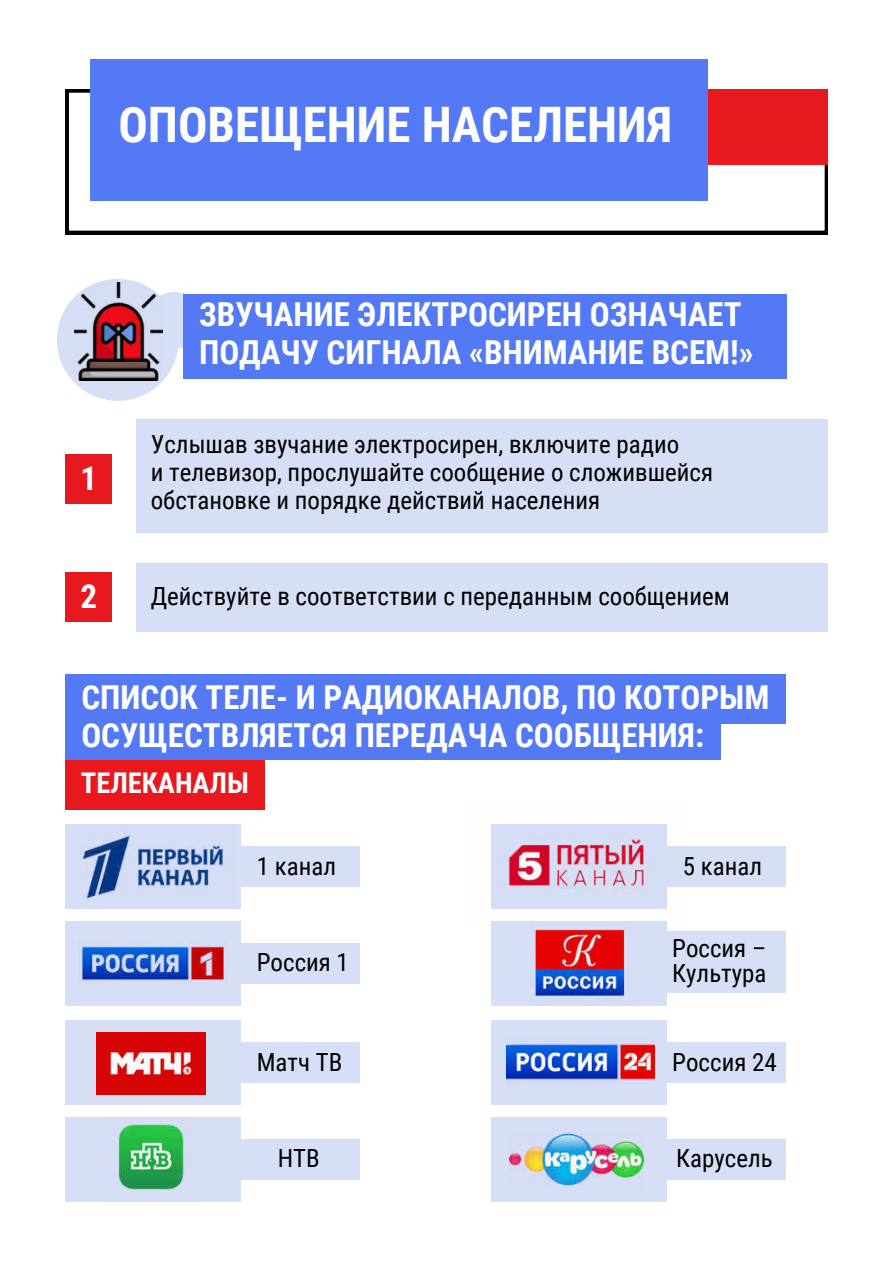
<style>
.page{position:relative;width:894px;height:1264px;background:#fff}
.page>*{position:absolute;margin:0;border:0;box-sizing:border-box;transform-origin:0 0}
.t1{font:700 48.9px "Roboto Condensed";color:#fff}
.t2{font:700 33px/38.2px "Roboto Condensed";color:#fff}
.t3{font:700 28.5px "Roboto Condensed";color:#fff}
.t4{font:24.9px/27.9px "Roboto Condensed";color:#000}
</style>
<div class="page">
<div style="left:57px;top:279px;width:122px;height:122px;background:#d7dff6;border-radius:50%"></div>
<div style="left:146px;top:292px;width:57px;height:56px;background:#d7dff6;border-radius:50%"></div>
<div style="left:136px;top:419px;width:691px;height:114px;background:#d7dff6"></div>
<div style="left:236px;top:846px;width:124px;height:41px;background:#d7dff6"></div>
<div style="left:662px;top:846px;width:124px;height:41px;background:#d7dff6"></div>
<div style="left:236px;top:1042px;width:124px;height:41px;background:#d7dff6"></div>
<div style="left:662px;top:1042px;width:124px;height:41px;background:#d7dff6"></div>
<div style="left:236px;top:942px;width:124px;height:41px;background:#d7dff6"></div>
<div style="left:662px;top:931px;width:124px;height:62px;background:#d7dff6"></div>
<div style="left:236px;top:1138px;width:124px;height:41px;background:#d7dff6"></div>
<div style="left:662px;top:1138px;width:124px;height:41px;background:#d7dff6"></div>
<div style="left:66px;top:824px;width:175px;height:85px;background:#d7dff6"></div>
<div style="left:66px;top:1020px;width:175px;height:85px;background:#d7dff6"></div>
<div style="left:491px;top:1020px;width:176px;height:85px;background:#d7dff6"></div>
<div style="left:66px;top:921px;width:175px;height:84px;background:#d7dff6"></div>
<div style="left:491px;top:921px;width:176px;height:84px;background:#d7dff6"></div>
<div style="left:66px;top:1116px;width:175px;height:85px;background:#d7dff6"></div>
<div style="left:491px;top:1116px;width:176px;height:85px;background:#d7dff6"></div>
<div style="left:136px;top:563px;width:691px;height:69px;background:#d7dff6"></div>
<svg style="left:66px;top:89px;width:761px;height:145px"></svg>
<div style="left:629px;top:89px;width:198px;height:76px;background:#e7191f"></div>
<div style="left:183px;top:294px;width:603px;height:49px;background:#5479f5"></div>
<div style="left:66px;top:674px;width:720px;height:50px;background:#5479f5"></div>
<div style="left:183px;top:329px;width:603px;height:50px;background:#5479f5"></div>
<div style="left:66px;top:710px;width:654px;height:49px;background:#5479f5"></div>
<div style="left:66px;top:454px;width:46px;height:50px;background:#e7191f"></div>
<div style="left:66px;top:572px;width:46px;height:50px;background:#e7191f"></div>
<img style="left:74px;top:282px;width:88px;height:98px">
<div style="left:66px;top:760px;width:199px;height:49px;background:#e7191f"></div>
<img style="left:81px;top:832px;width:143px;height:67px">
<img style="left:80px;top:944px;width:147px;height:37px">
<img style="left:96px;top:1032px;width:109px;height:62px">
<img style="left:104px;top:1116px;width:93px;height:86px">
<img style="left:491px;top:824px;width:176px;height:85px">
<img style="left:530px;top:927px;width:95px;height:74px">
<img style="left:506px;top:1042px;width:148px;height:39px">
<img style="left:509px;top:1133px;width:134px;height:53px">
<div style="left:90px;top:59px;width:616px;height:142px;background:#5479f5"></div>
<h1 class="t1" style="left:118px;top:91px;width:555px">ОПОВЕЩЕНИЕ НАСЕЛЕНИЯ</h1>
<h2 class="t2" style="left:80px;top:458px;width:18px">1</h2>
<h2 class="t2" style="left:80px;top:576px;width:18px">2</h2>
<h2 class="t2" style="left:199px;top:293px;width:556px">ЗВУЧАНИЕ ЭЛЕКТРОСИРЕН ОЗНАЧАЕТ<br>ПОДАЧУ СИГНАЛА «ВНИМАНИЕ ВСЕМ!»</h2>
<p class="t4" style="left:151px;top:429px;width:563px">Услышав звучание электросирен, включите радио<br>и телевизор, прослушайте сообщение о сложившейся обстановке и порядке действий населения</p>
<p class="t4" style="left:151px;top:581px;width:580px">Действуйте в соответствии с переданным сообщением</p>
<h2 class="t2" style="left:81px;top:676px;width:689px">СПИСОК ТЕЛЕ- И РАДИОКАНАЛОВ, ПО КОТОРЫМ<br>ОСУЩЕСТВЛЯЕТСЯ ПЕРЕДАЧА СООБЩЕНИЯ:</h2>
<p class="t3" style="left:81px;top:763px;width:169px">ТЕЛЕКАНАЛЫ</p>
<p class="t4" style="left:257px;top:851px;width:81px">1 канал</p>
<p class="t4" style="left:682px;top:851px;width:81px">5 канал</p>
<p class="t4" style="left:257px;top:947px;width:94px">Россия 1</p>
<p class="t4" style="left:672px;top:935px;width:96px;line-height:24.8px">Россия –<br>Культура</p>
<p class="t4" style="left:257px;top:1046px;width:87px">Матч ТВ</p>
<p class="t4" style="left:672px;top:1046px;width:106px">Россия 24</p>
<p class="t4" style="left:277px;top:1143px;width:43px">НТВ</p>
<p class="t4" style="left:676px;top:1143px;width:98px">Карусель</p>
</div>
